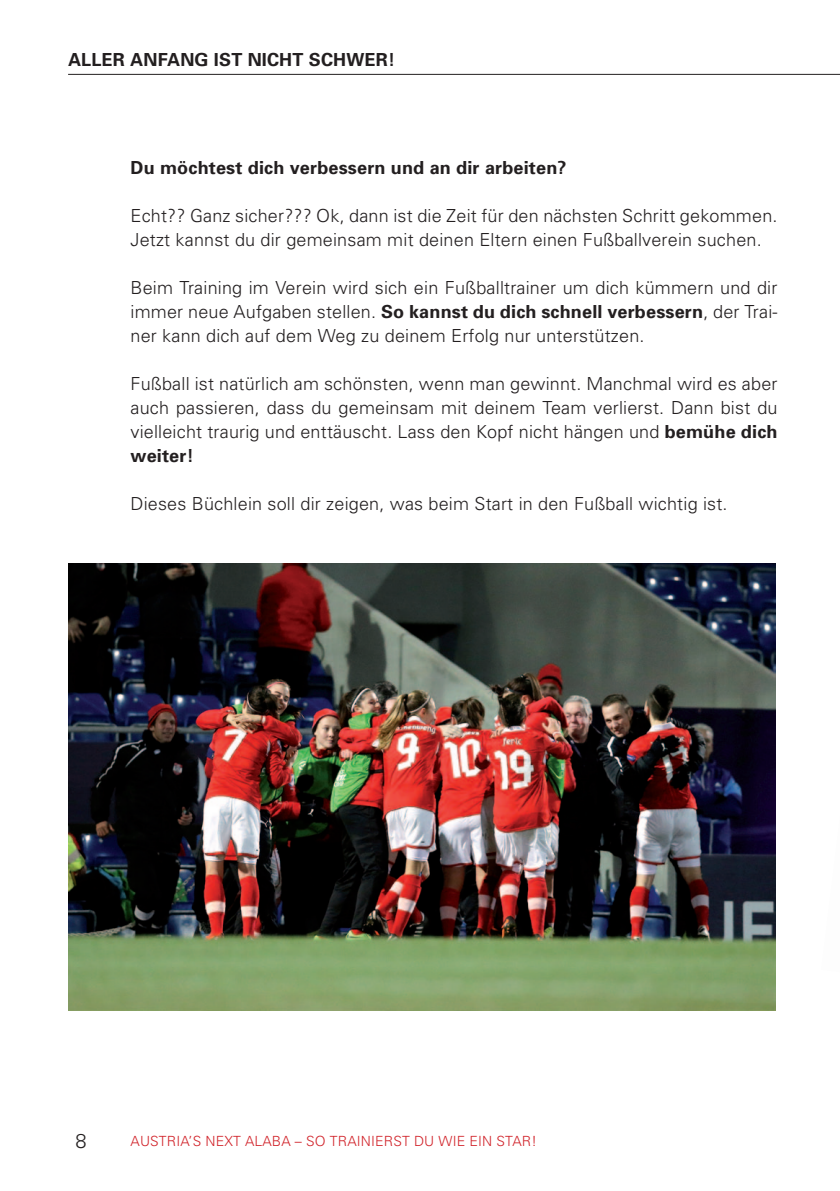
<style>
.page{position:relative;width:840px;height:1191px;background:#fff}
.page>*{position:absolute;margin:0;border:0;box-sizing:border-box;transform-origin:0 0}
.t1{font:300 20px "Univers";color:#231f20}
.t2{font:300 18px/24px "Univers";letter-spacing:.01em;color:#231f20;text-align:justify}
.t3{font:700 18px "Univers";letter-spacing:.01em;color:#231f20}
.t4{font:300 14px "Univers";letter-spacing:.01em;color:#d1232a}
.s1{font-weight:700}
</style>
<div class="page">
<hr style="left:68px;top:74px;width:771px;height:1px;background:#231f20">
<img style="left:68px;top:563px;width:707px;height:447px">
<p class="t3" style="left:68px;top:48px;width:12px">ALL</p>
<p class="t3" style="left:102px;top:48px;width:295px">ER AN FANG IST nicht SCHWER!</p>
<p class="t3" style="left:130px;top:156px;width:437px">Du möchtest dich verbessern und an dir arbeiten?</p>
<p class="t2" style="left:130px;top:203px;width:648px">Echt?? Ganz sicher??? Ok, dann ist die Zeit für den nächsten Schritt gekommen.<br>Jetzt kannst du dir gemeinsam mit deinen Eltern einen Fußballverein suchen.</p>
<p class="t2" style="left:130px;top:275px;width:648px">Beim Training im Verein wird sich ein Fußballtrainer um dich kümmern und dir immer neue Aufgaben stellen. <span class="s1">So kannst du dich schnell verbessern</span>, der Trai&shy;ner kann dich auf dem Weg zu deinem Erfolg nur unterstützen.</p>
<p class="t2" style="left:130px;top:371px;width:648px">Fußball ist natürlich am schönsten, wenn man gewinnt. Manchmal wird es aber auch passieren, dass du gemeinsam mit deinem Team verlierst. Dann bist du vielleicht traurig und enttäuscht. Lass den Kopf nicht hängen und <span class="s1">bemühe dich weiter!</span></p>
<p class="t2" style="left:130px;top:491px;width:598px">Dieses B üchlein soll dir zeigen, was beim Start in den Fußball wichtig ist.</p>
<p class="t1" style="left:76px;top:1128px;width:13px">8</p>
<p class="t4" style="left:130px;top:1132px;width:407px">Austria’s next Alaba – So trainierst Du wie ein Star!</p>
</div>
